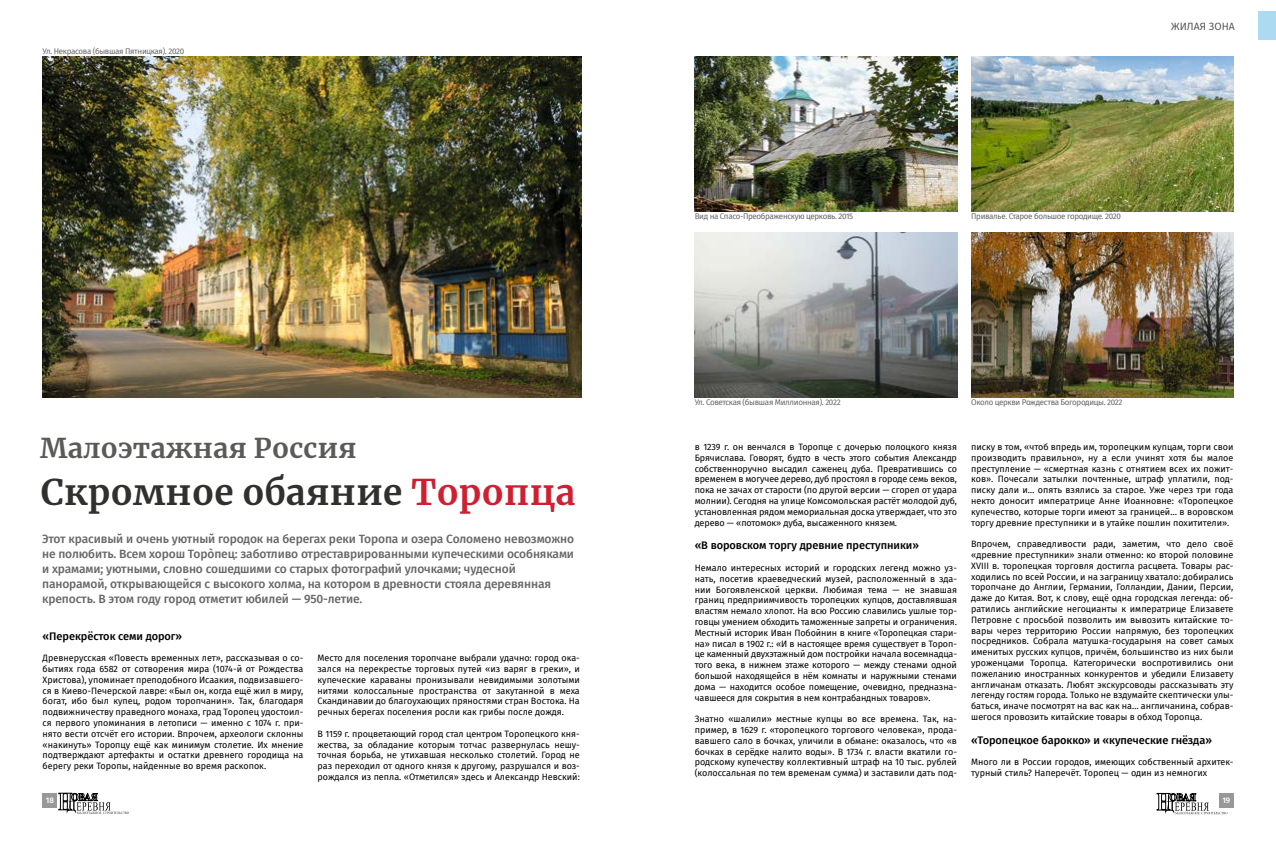
<style>
.page{position:relative;width:1276px;height:842px;background:#fff}
.page>*{position:absolute;margin:0;border:0;box-sizing:border-box;transform-origin:0 0}
.t1{font:700 35px "Merriweather";letter-spacing:.01em;color:#30302f}
.t2{font:700 27px "Merriweather";letter-spacing:.01em;color:#5a5a59}
.t3{font:500 12px/15px "Fira Sans";letter-spacing:-.01em;color:#676767}
.t4{font:500 11px "Fira Sans";letter-spacing:-.005em;color:#000}
.t5{font:10.5px "Fira Sans";color:#4d4d4c}
.t6{font:9px/10.8px "Fira Sans";color:#000;text-align:justify}
.t7{font:8px "Fira Sans";letter-spacing:-.04em;color:#676767}
.t8{font:500 8px "Fira Sans";color:#fff}
.s1{color:#cd2031}
</style>
<div class="page">
<div style="left:1258px;top:11px;width:18px;height:29px;background:#acdbf1"></div>
<svg style="left:59px;top:793px;width:70px;height:21px"></svg>
<div style="left:43px;top:793px;width:14px;height:14px;background:#989898"></div>
<svg style="left:1156px;top:793px;width:71px;height:21px"></svg>
<div style="left:1219px;top:793px;width:14px;height:14px;background:#989898"></div>
<img style="left:43px;top:57px;width:538px;height:340px">
<img style="left:694px;top:57px;width:263px;height:155px">
<img style="left:971px;top:57px;width:262px;height:155px">
<img style="left:694px;top:232px;width:263px;height:165px">
<img style="left:971px;top:232px;width:262px;height:165px">
<p class="t7" style="left:43px;top:45px;width:143px">Ул. Некрасова (бывшая Пятницкая). 2020</p>
<h2 class="t2" style="left:40px;top:429px;width:318px">Малоэтажная Россия</h2>
<h1 class="t1" style="left:41px;top:468px;width:536px">Скромное обаяние <span class="s1">Торопца</span></h1>
<p class="t3" style="left:42px;top:531px;width:533px">Этот красивый и очень уютный городок на берегах реки Торопа и озера Соломено невозможно не полюбить. Всем хорош Торòпец: заботливо отреставрированными купеческими особняками и храмами; уютными, словно сошедшими со старых фотографий улочками; чудесной панорамой, открывающейся с высокого холма, на котором в древности стояла деревянная крепость. В этом году город отметит юбилей — 950-летие.</p>
<p class="t4" style="left:43px;top:627px;width:141px">«Перекрёсток семи дорог»</p>
<p class="t6" style="left:43px;top:652px;width:262px">Древнерусская «Повесть временных лет», рассказывая о со&shy;бытиях года 6582 от сотворения мира (1074-й от Рождества Христова), упоминает преподобного Исаакия, подвизавшего&shy;ся в Киево-Печерской лавре: «Был он, когда ещё жил в миру, богат, ибо был купец, родом торопчанин». Так, благодаря подвижничеству праведного монаха, град Торопец удостоил&shy;ся первого упоминания в летописи — именно с 1074 г. при&shy;нято вести отсчёт его истории. Впрочем, археологи склонны «накинуть» Торопцу ещё как минимум столетие. Их мнение подтверждают артефакты и остатки древнего городища на берегу реки Торопы, найденные во время раскопок.</p>
<p class="t6" style="left:317px;top:652px;width:264px">Место для поселения торопчане выбрали удачно: город ока&shy;зался на перекрестье торговых путей «из варяг в греки», и купеческие караваны пронизывали невидимыми золотыми нитями колоссальные пространства от закутанной в меха Скандинавии до благоухающих пряностями стран Востока. На речных берегах поселения росли как грибы после дождя.</p>
<p class="t6" style="left:317px;top:728px;width:264px">В 1159 г. процветающий город стал центром Торопецкого кня&shy;жества, за обладание которым тотчас развернулась нешу&shy;точная борьба, не утихавшая несколько столетий. Город не раз переходил от одного князя к другому, разрушался и воз&shy;рождался из пепла. «Отметился» здесь и Александр Невский:</p>
<p class="t5" style="left:1171px;top:18px;width:65px">ЖИЛАЯ ЗОНА</p>
<p class="t7" style="left:694px;top:210px;width:160px">Вид на Спасо-Преображенскую церковь. 2015</p>
<p class="t7" style="left:971px;top:210px;width:151px">Привалье. Старое большое городище. 2020</p>
<p class="t7" style="left:694px;top:396px;width:147px">Ул. Советская (бывшая Миллионная). 2022</p>
<p class="t7" style="left:971px;top:396px;width:153px">Около церкви Рождества Богородицы. 2022</p>
<p class="t6" style="left:694px;top:441px;width:264px">в 1239 г. он венчался в Торопце с дочерью полоцкого князя Брячислава. Говорят, будто в честь этого события Александр собственноручно высадил саженец дуба. Превратившись со временем в могучее дерево, дуб простоял в городе семь веков, пока не зачах от старости (по другой версии — сгорел от удара молнии). Сегодня на улице Комсомольская растёт молодой дуб, установленная рядом мемориальная доска утверждает, что это дерево — «потомок» дуба, высаженного князем.</p>
<p class="t4" style="left:694px;top:537px;width:226px">«В воровском торгу древние преступники»</p>
<p class="t6" style="left:694px;top:562px;width:264px">Немало интересных историй и городских легенд можно уз&shy;нать, посетив краеведческий музей, расположенный в зда&shy;нии Богоявленской церкви. Любимая тема — не знавшая границ предприимчивость торопецких купцов, доставлявшая властям немало хлопот. На всю Россию славились ушлые тор&shy;говцы умением обходить таможенные запреты и ограничения.<br>Местный историк Иван Побойнин в книге «Торопецкая стари&shy;на» писал в 1902 г.: «И в настоящее время существует в Тороп&shy;це каменный двухэтажный дом постройки начала восемнадца&shy;того века, в нижнем этаже которого — между стенами одной большой находящейся в нём комнаты и наружными стенами дома — находится особое помещение, очевидно, предназна&shy;чавшееся для сокрытия в нем контрабандных товаров».</p>
<p class="t6" style="left:694px;top:713px;width:264px">Знатно «шалили» местные купцы во все времена. Так, на&shy;пример, в 1629 г. «торопецкого торгового человека», прода&shy;вавшего сало в бочках, уличили в обмане: оказалось, что «в бочках в серёдке налито воды». В 1734 г. власти вкатили го&shy;родскому купечеству коллективный штраф на 10 тыс. рублей (колоссальная по тем временам сумма) и заставили дать под-</p>
<p class="t6" style="left:971px;top:441px;width:264px">писку в том, «чтоб впредь им, торопецким купцам, торги свои производить правильно», ну а если учинят хотя бы малое преступление — «смертная казнь с отнятием всех их пожит&shy;ков». Почесали затылки почтенные, штраф уплатили, под&shy;писку дали и… опять взялись за старое. Уже через три года некто доносит императрице Анне Иоанновне: «Торопецкое купечество, которые торги имеют за границей… в воровском торгу древние преступники и в утайке пошлин похитители».</p>
<p class="t6" style="left:971px;top:538px;width:264px">Впрочем, справедливости ради, заметим, что дело своё «древние преступники» знали отменно: ко второй половине XVIII в. торопецкая торговля достигла расцвета. Товары рас&shy;ходились по всей России, и на заграницу хватало: добирались торопчане до Англии, Германии, Голландии, Дании, Персии, даже до Китая. Вот, к слову, ещё одна городская легенда: об&shy;ратились английские негоцианты к императрице Елизавете Петровне с просьбой позволить им вывозить китайские то&shy;вары через территорию России напрямую, без торопецких посредников. Собрала матушка-государыня на совет самых именитых русских купцов, причём, большинство из них были уроженцами Торопца. Категорически воспротивились они пожеланию иностранных конкурентов и убедили Елизавету англичанам отказать. Любят экскурсоводы рассказывать эту легенду гостям города. Только не вздумайте скептически улы&shy;баться, иначе посмотрят на вас как на… англичанина, собрав&shy;шегося провозить китайские товары в обход Торопца.</p>
<p class="t4" style="left:971px;top:731px;width:242px">«Торопецкое барокко» и «купеческие гнёзда»</p>
<p class="t6" style="left:971px;top:757px;width:264px">Много ли в России городов, имеющих собственный архитек&shy;турный стиль? Наперечёт. Торопец — один из немногих</p>
<p class="t8" style="left:46px;top:793px;width:10px">18</p>
<p class="t8" style="left:1222px;top:793px;width:9px">19</p>
</div>
